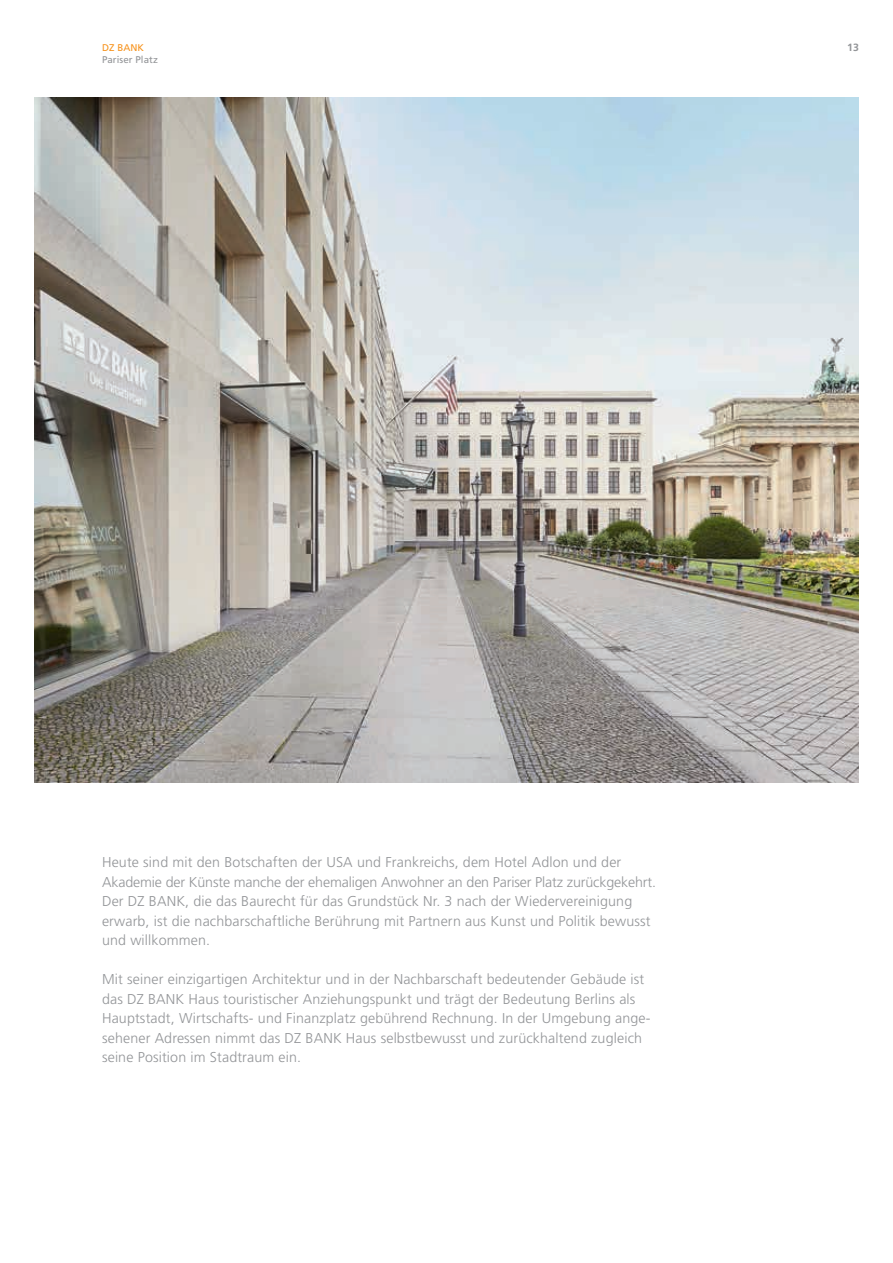
<style>
.page{position:relative;width:893px;height:1263px;background:#fff}
.page>*{position:absolute;margin:0;border:0;box-sizing:border-box;transform-origin:0 0}
.t1{font:300 14.25px/19.5px "Frutiger LT Std";letter-spacing:.01em;color:#939598}
.t2{font:700 10.5px "Frutiger LT Std";color:#939598}
.t3{font:9.75px "Frutiger LT Std";letter-spacing:.005em;color:#939598}
.t4{font:9.75px "Frutiger LT Std";letter-spacing:.005em;color:#f7931d}
</style>
<div class="page">
<hr style="left:102px;top:97px;width:689px;height:1px;background:#939598">
<img style="left:34px;top:98px;width:825px;height:684px">
<p class="t4" style="left:102px;top:42px;width:44px">DZ BANK</p>
<p class="t2" style="left:847px;top:41px;width:13px">13</p>
<p class="t3" style="left:102px;top:54px;width:57px">Pariser Platz</p>
<p class="t1" style="left:102px;top:853px;width:556px">Heute sind mit den Botschaften der USA und Frankreichs, dem Hotel Adlon und der Akademie der Künste manche der ehemaligen Anwohner an den Pariser Platz zurückgekehrt.<br>Der DZ BANK, die das Baurecht für das Grundstück Nr. 3 nach der Wiedervereinigung erwarb, ist die nachbarschaftliche Berührung mit Partnern aus Kunst und Politik bewusst und willkommen.</p>
<p class="t1" style="left:102px;top:970px;width:550px">Mit seiner einzigartigen Architektur und in der Nachbarschaft bedeutender Gebäude ist das DZ BANK Haus touristischer Anziehungspunkt und trägt der Bedeutung Berlins als Hauptstadt, Wirtschafts- und Finanzplatz gebührend Rechnung. In der Umgebung ange&shy;sehener Adressen nimmt das DZ BANK Haus selbstbewusst und zurückhaltend zugleich seine Position im Stadtraum ein.</p>
</div>
